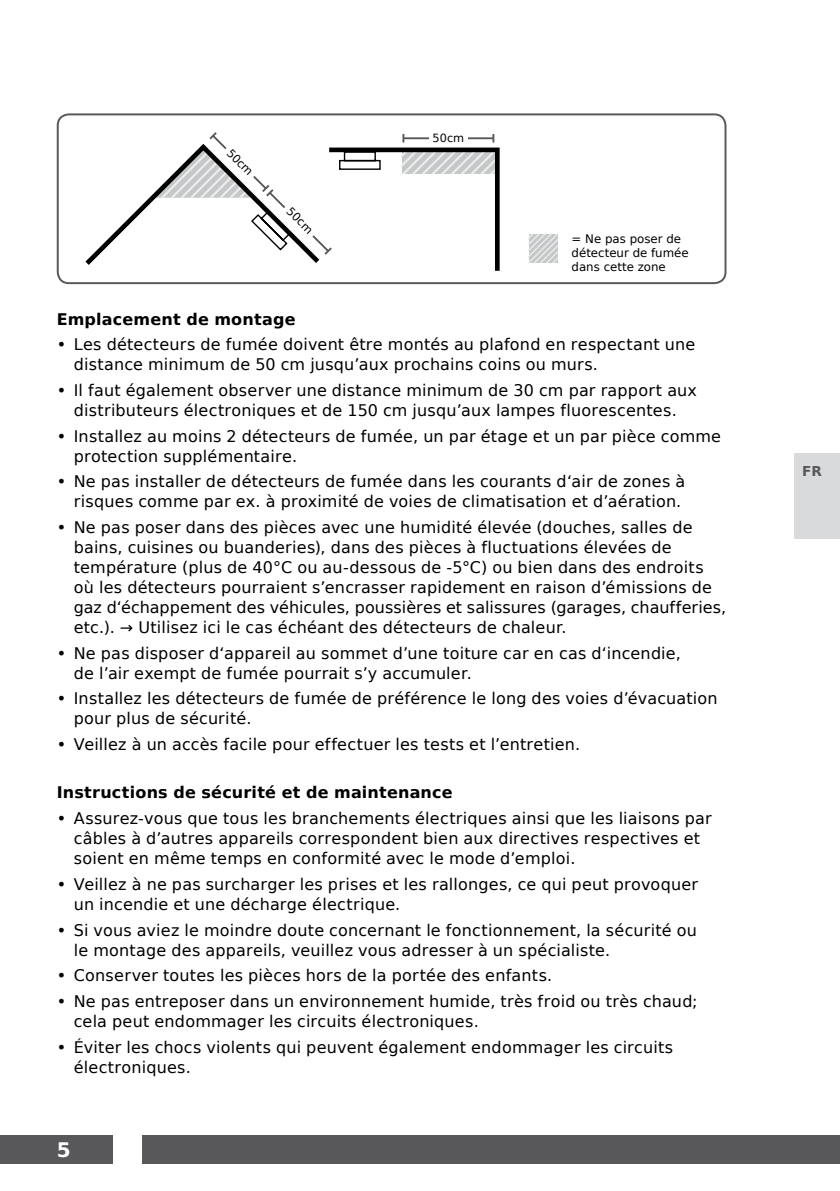
<style>
.page{position:relative;width:840px;height:1191px;background:#fff}
.page>*{position:absolute;margin:0;border:0;box-sizing:border-box;transform-origin:0 0}
.t1{font:700 20px "DejaVu Sans";color:#fff}
.t2{font:16px/20px "DejaVu Sans";letter-spacing:.015em;color:#000}
.t3{font:700 16px "DejaVu Sans";letter-spacing:.01em;color:#000}
.t4{font:700 13.6px "DejaVu Sans";color:#58585a}
.t5{font:11.8px/14.2px "DejaVu Sans";color:#000}
.t6{font:11.2px "DejaVu Sans";color:#000}
</style>
<div class="page">
<div style="left:0;top:1135px;width:839px;height:28px;background:#58585a"></div>
<div style="left:113px;top:1134px;width:29px;height:30px;background:#fff"></div>
<div style="left:57px;top:113px;width:669px;height:171px;border:2px solid #58585a;border-radius:11px"></div>
<svg style="left:528px;top:234px;width:29px;height:28px"></svg>
<svg style="left:85px;top:132px;width:415px;height:139px"></svg>
<div style="left:794px;top:454px;width:45px;height:85px;background:#d9dadb"></div>
<p class="t6" style="left:235px;top:144px;width:33px;rotate:45deg">50cm</p>
<p class="t6" style="left:295px;top:203px;width:33px;rotate:45deg">50cm</p>
<p class="t6" style="left:432px;top:129px;width:33px">50cm</p>
<p class="t5" style="left:571px;top:231px;width:119px">= Ne pas poser de détecteur de fumée dans cette zone</p>
<p class="t3" style="left:57px;top:306px;width:240px">Emplacement de montage</p>
<p class="t2" style="left:74px;top:334px;width:622px;text-indent:-17px">• Les détecteurs de fumée doivent être montés au plafond en respectant une distance minimum de 50 cm jusqu’aux prochains coins ou murs.</p>
<p class="t2" style="left:57px;top:380px;width:641px;text-align:center">• Il faut également observer une distance minimum de 30 cm par rapport aux distributeurs électroniques et de 150 cm jusqu’aux lampes fluorescentes.</p>
<p class="t2" style="left:74px;top:426px;width:648px;text-indent:-17px">• Installez au moins 2 détecteurs de fumée, un par étage et un par pièce comme protection supplémentaire.</p>
<p class="t2" style="left:57px;top:471px;width:629px;text-align:right">• Ne pas installer de détecteurs de fumée dans les courants d‘air de zones à risques comme par ex. à proximité de voies de climatisation et d’aération.</p>
<p class="t2" style="left:74px;top:517px;width:653px;text-indent:-17px">• Ne pas poser dans des pièces avec une humidité élevée (douches, salles de bains, cuisines ou buanderies), dans des pièces à fluctuations élevées de température (plus de 40°C ou au-dessous de -5°C) ou bien dans des endroits où les détecteurs pourraient s’encrasser rapidement en raison d’émissions de gaz d‘échappement des véhicules, poussières et salissures (garages, chaufferies, etc.). → Utilisez ici le cas échéant des détecteurs de chaleur.</p>
<p class="t2" style="left:74px;top:643px;width:608px;text-indent:-17px">• Ne pas disposer d‘appareil au sommet d’une toiture car en cas d‘incendie, de l’air exempt de fumée pourrait s’y accumuler.</p>
<p class="t2" style="left:74px;top:688px;width:645px;text-indent:-17px">• Installez les détecteurs de fumée de préférence le long des voies d’évacuation pour plus de sécurité.</p>
<p class="t2" style="left:57px;top:734px;width:524px">• Veillez à un accès facile pour effectuer les tests et l’entretien.</p>
<p class="t3" style="left:57px;top:779px;width:397px">Instructions de sécurité et de maintenance</p>
<p class="t2" style="left:74px;top:808px;width:639px;text-indent:-17px">• Assurez-vous que tous les branchements électriques ainsi que les liaisons par câbles à d’autres appareils correspondent bien aux directives respectives et soient en même temps en conformité avec le mode d’emploi.</p>
<p class="t2" style="left:74px;top:874px;width:625px;text-indent:-17px">• Veillez à ne pas surcharger les prises et les rallonges, ce qui peut provoquer un incendie et une décharge électrique.</p>
<p class="t2" style="left:74px;top:919px;width:624px;text-indent:-17px">• Si vous aviez le moindre doute concernant le fonctionnement, la sécurité ou le montage des appareils, veuillez vous adresser à un spécialiste.</p>
<p class="t2" style="left:57px;top:965px;width:497px">• Conserver toutes les pièces hors de la portée des enfants.</p>
<p class="t2" style="left:74px;top:991px;width:625px;text-indent:-17px">• Ne pas entreposer dans un environnement humide, très froid ou très chaud; cela peut endommager les circuits électroniques.</p>
<p class="t2" style="left:74px;top:1036px;width:600px;text-indent:-17px">• Éviter les chocs violents qui peuvent également endommager les circuits électroniques.</p>
<p class="t1" style="left:57px;top:1133px;width:15px">5</p>
<p class="t4" style="left:801px;top:460px;width:21px">FR</p>
</div>
